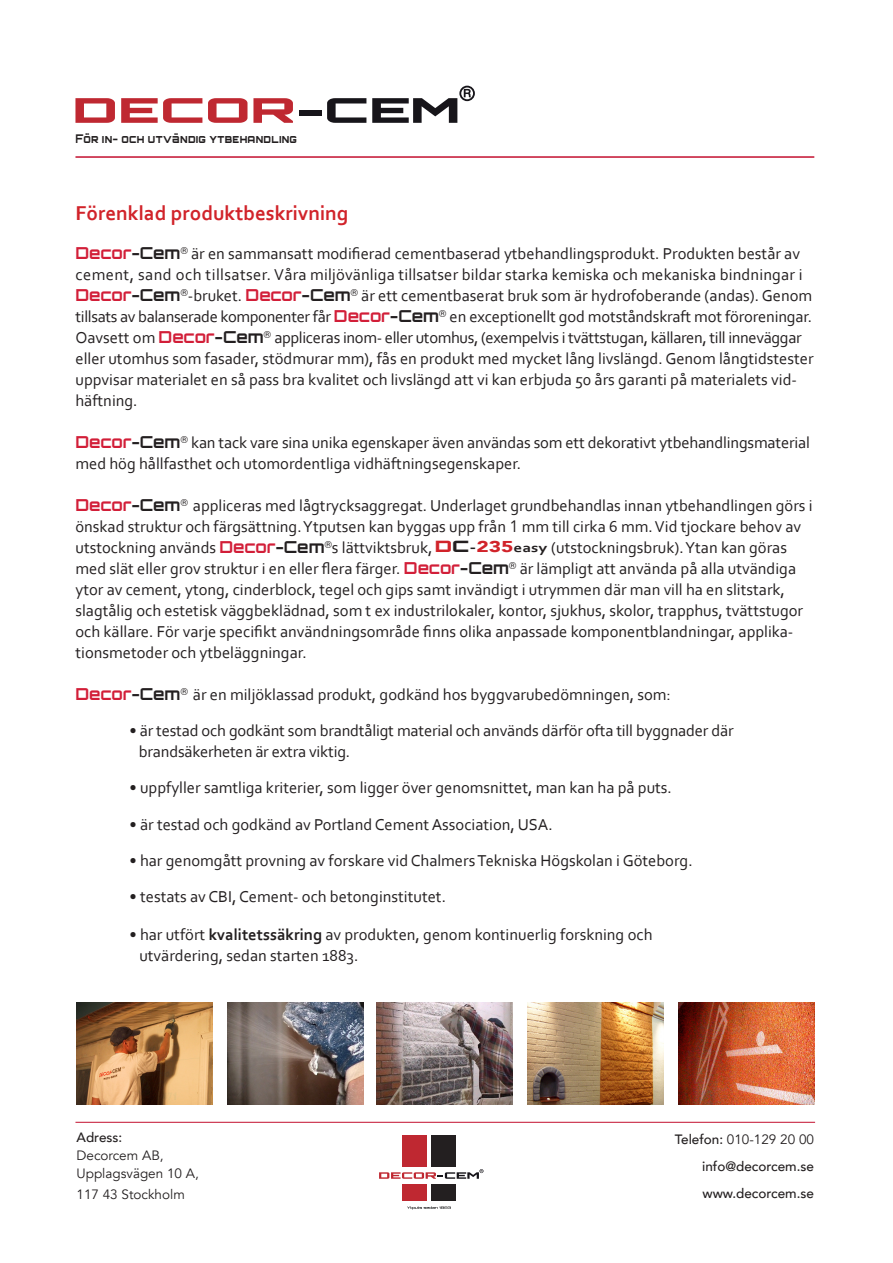
<style>
.page{position:relative;width:893px;height:1263px;background:#fff}
.page>*{position:absolute;margin:0;border:0;box-sizing:border-box;transform-origin:0 0}
.t1{font:700 21px "Corbel";color:#d1232a}
.t2{font:16.5px/21px "Corbel";color:#231f20}
.t3{font:500 13.5px/27px "Avenir";color:#231f20;text-align:justify}
.t4{font:13.5px/18px "Avenir";color:#231f20}
.t5{font:700 13.05px "Corbel";color:#231f20;scale:1.33 1}
.t6{font:700 12px "Orbitron";letter-spacing:.02em;color:#231f20;scale:.9 1}
.s1{font-family:"Orbitron";font-weight:700;color:#d21e38}
.s2{font-family:"Orbitron";font-weight:700}
.s3{font-family:"Avenir"}
.s4{font-family:"Orbitron";font-weight:900;font-size:15.75px;color:#d1232a}
.s5{font-family:"Orbitron";font-weight:900;font-size:15.75px}
.s6{font-size:15.75px}
.s7{font-family:"Avenir";font-weight:900;font-size:15.75px;color:#d1232a}
.s8{font-weight:700}
.s9{font-weight:400}
</style>
<div class="page">
<hr style="left:75px;top:1122px;width:740px;height:1px;background:#c3102f">
<div style="left:431px;top:1135px;width:25px;height:32px;background:#231f20"></div>
<div style="left:431px;top:1184px;width:25px;height:16px;background:#231f20"></div>
<div style="left:402px;top:1135px;width:25px;height:32px;background:#bf2831"></div>
<div style="left:402px;top:1184px;width:25px;height:16px;background:#bf2831"></div>
<svg style="left:379px;top:1169px;width:104px;height:10px"></svg>
<svg style="left:407px;top:1206px;width:44px;height:3px"></svg>
<svg style="left:75px;top:98px;width:40px;height:25px"></svg>
<svg style="left:121px;top:98px;width:81px;height:25px"></svg>
<svg style="left:208px;top:98px;width:39px;height:25px"></svg>
<svg style="left:253px;top:98px;width:40px;height:25px"></svg>
<div style="left:299px;top:110px;width:23px;height:5px;background:#17151a"></div>
<svg style="left:327px;top:98px;width:39px;height:25px"></svg>
<svg style="left:372px;top:86px;width:103px;height:37px"></svg>
<hr style="left:75px;top:156px;width:739px;height:2px;background:#c3102f">
<img style="left:376px;top:1002px;width:136px;height:102px">
<img style="left:227px;top:1002px;width:137px;height:102px">
<img style="left:678px;top:1002px;width:136px;height:102px">
<img style="left:527px;top:1002px;width:136px;height:102px">
<img style="left:77px;top:1002px;width:136px;height:102px">
<p class="t6" style="left:75px;top:132px;width:248px">För in- och utvändig ytbehandling</p>
<p class="t1" style="left:75px;top:200px;width:275px">Förenklad produktbeskrivning</p>
<p class="t2" style="left:75px;top:243px;width:740px"><span class="s1">Decor</span><span class="s2">-Cem</span><sup>®</sup> är en sammansatt modifierad cementbaserad ytbehandlingsprodukt. Produkten består av cement, sand och tillsatser. Våra miljövänliga tillsatser bildar starka kemiska och mekaniska bindningar i <span class="s1">Decor</span><span class="s2">-Cem</span><sup>®</sup>-bruket. <span class="s1">Decor</span><span class="s2">-Cem</span><sup>®</sup> är ett cementbaserat bruk som är hydrofoberande (andas). Genom tillsats av balanserade komponenter får <span class="s1">Decor</span><span class="s2">-Cem</span><sup>®</sup> en exceptionellt god motståndskraft mot föroreningar.<br>Oavsett om <span class="s1">Decor</span><span class="s2">-Cem</span><sup>®</sup> appliceras inom- eller utomhus, (exempelvis i tvättstugan, källaren, till inneväggar eller utomhus som fasader, stödmurar mm), fås en produkt med mycket lång livslängd. Genom långtidstester uppvisar materialet en så pass bra kvalitet och livslängd att vi kan erbjuda 50 års garanti på materialets vid&shy;häftning.</p>
<p class="t2" style="left:75px;top:432px;width:736px"><span class="s1">Decor</span><span class="s2">-Cem</span><sup>®</sup> kan tack vare sina unika egenskaper även användas som ett dekorativt ytbehandlingsmaterial med hög hållfasthet och utomordentliga vidhäftningsegenskaper.</p>
<p class="t2" style="left:75px;top:495px;width:739px"><span class="s1">Decor</span><span class="s2">-Cem</span><sup>®</sup> appliceras med lågtrycksaggregat. Underlaget grundbehandlas innan ytbehandlingen görs i önskad struktur och färgsättning. Ytputsen kan byggas upp från <span class="s3">1</span> mm till cirka 6 mm. Vid tjockare behov av utstockning används <span class="s1">Decor</span><span class="s2">-Cem</span><sup>®</sup>s lättviktsbruk,</p>
<p class="t5" style="left:435px;top:540px;width:86px"><span class="s4">D</span><span class="s5">C</span><span class="s6">-</span><span class="s7">235</span>easy</p>
<p class="t2" style="left:75px;top:537px;width:729px;text-indent:476px">(utstockningsbruk). Ytan kan göras med slät eller grov struktur i en eller flera färger. <span class="s1">Decor</span><span class="s2">-Cem</span><sup>®</sup> är lämpligt att använda på alla utvändiga ytor av cement, ytong, cinderblock, tegel och gips samt invändigt i utrymmen där man vill ha en slitstark, slagtålig och estetisk väggbeklädnad, som t ex industrilokaler, kontor, sjukhus, skolor, trapphus, tvättstugor och källare. För varje specifikt användningsområde finns olika anpassade komponentblandningar, applika&shy;tionsmetoder och ytbeläggningar.</p>
<p class="t2" style="left:75px;top:684px;width:597px"><span class="s1">Decor</span><span class="s2">-Cem</span><sup>®</sup> är en miljöklassad produkt, godkänd hos byggvarubedömningen, som:</p>
<p class="t2" style="left:139px;top:720px;width:596px;text-indent:-9px">• är testad och godkänt som brandtåligt material och används därför ofta till byggnader där brandsäkerheten är extra viktig.</p>
<p class="t2" style="left:129px;top:777px;width:544px">• uppfyller samtliga kriterier, som ligger över genomsnittet, man kan ha på puts.</p>
<p class="t2" style="left:129px;top:813px;width:425px">• är testad och godkänd av Portland Cement Association, USA.</p>
<p class="t2" style="left:129px;top:850px;width:565px">• har genomgått provning av forskare vid Chalmers Tekniska Högskolan i Göteborg.</p>
<p class="t2" style="left:129px;top:886px;width:318px">• testats av CBI, Cement- och betonginstitutet.</p>
<p class="t2" style="left:139px;top:923px;width:515px;text-indent:-10px">• har utfört <span class="s8">kvalitetssäkring</span> av produkten, genom kontinuerlig forskning och utvärdering, sedan starten 1883.</p>
<p class="t3" style="left:77px;top:1123px;width:47px">Adress:</p>
<p class="t4" style="left:77px;top:1147px;width:124px">Decorcem AB,<br>Upplagsvägen 10 A,</p>
<p class="t4" style="left:77px;top:1186px;width:110px">117 43 Stockholm</p>
<p class="t3" style="left:702px;top:1125px;width:113px;text-indent:-27px">Telefon: <span class="s9">010-129 20 00 </span>info@decorcem.se www.decorcem.se</p>
</div>
